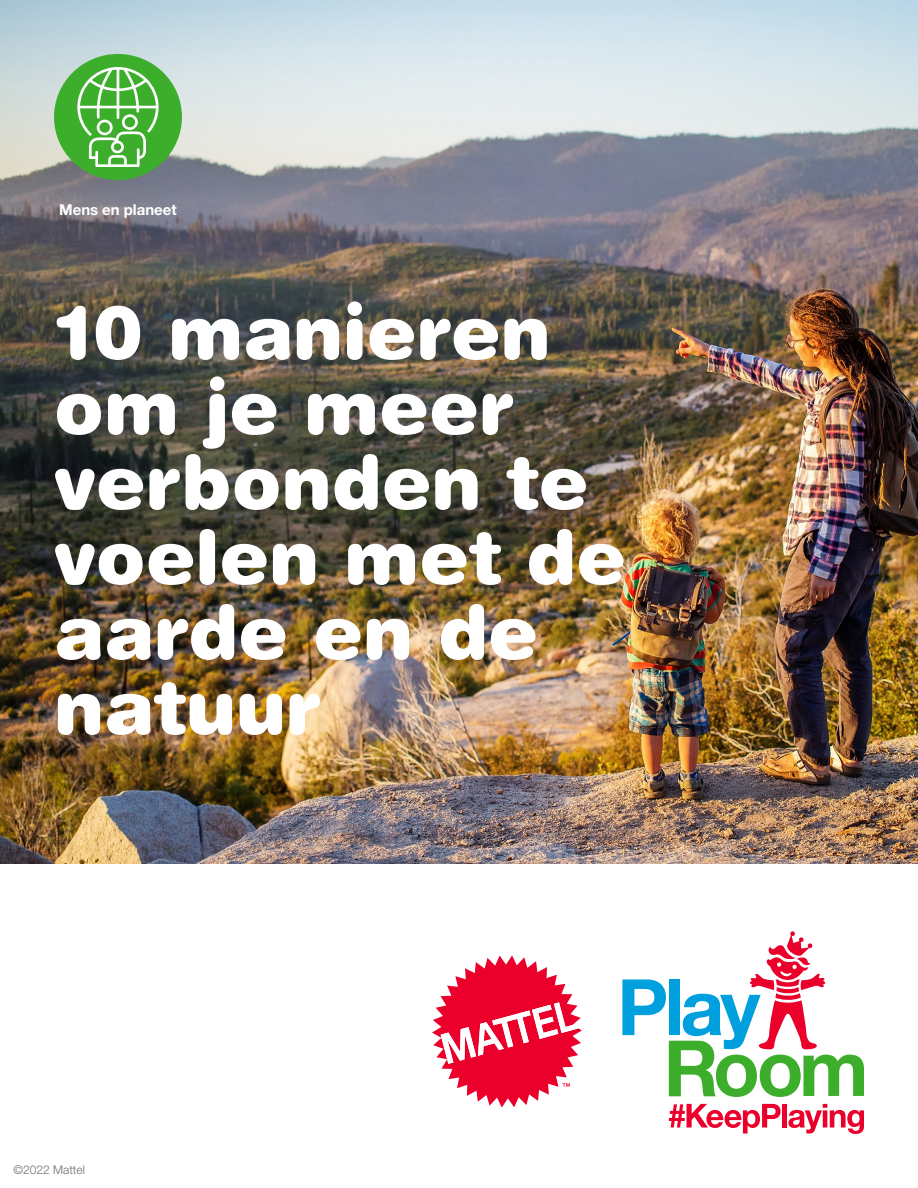
<style>
.page{position:relative;width:918px;height:1188px;background:#fff}
.page>*{position:absolute;margin:0;border:0;box-sizing:border-box;transform-origin:0 0}
.t1{font:900 75px/75px "Helvetica Rounded LT Std";color:#fff}
.t2{font:700 15px "Helvetica Neue LT Std";color:#fff}
.t3{font:300 12px "Helvetica Neue LT Std";color:#6d6e71}
</style>
<div class="page">
<img style="left:0;top:0;width:918px;height:864px">
<svg style="left:622px;top:931px;width:242px;height:166px"></svg>
<svg style="left:432px;top:955px;width:150px;height:153px"></svg>
<svg style="left:669px;top:1104px;width:112px;height:30px"></svg>
<div style="left:782px;top:1104px;width:5px;height:24px;background:#ea002a"></div>
<svg style="left:788px;top:1104px;width:76px;height:30px"></svg>
<div style="left:54px;top:54px;width:128px;height:126px;background:#3dae2b;border-radius:50%"></div>
<svg style="left:77px;top:67px;width:82px;height:100px"></svg>
<p class="t2" style="left:59px;top:200px;width:119px">Mens en planeet</p>
<p class="t1" style="left:54px;top:292px;width:573px">10 manieren om je meer verbonden te voelen met de aarde en de natuur</p>
<p class="t3" style="left:14px;top:1163px;width:73px">©2022 Mattel</p>
</div>
